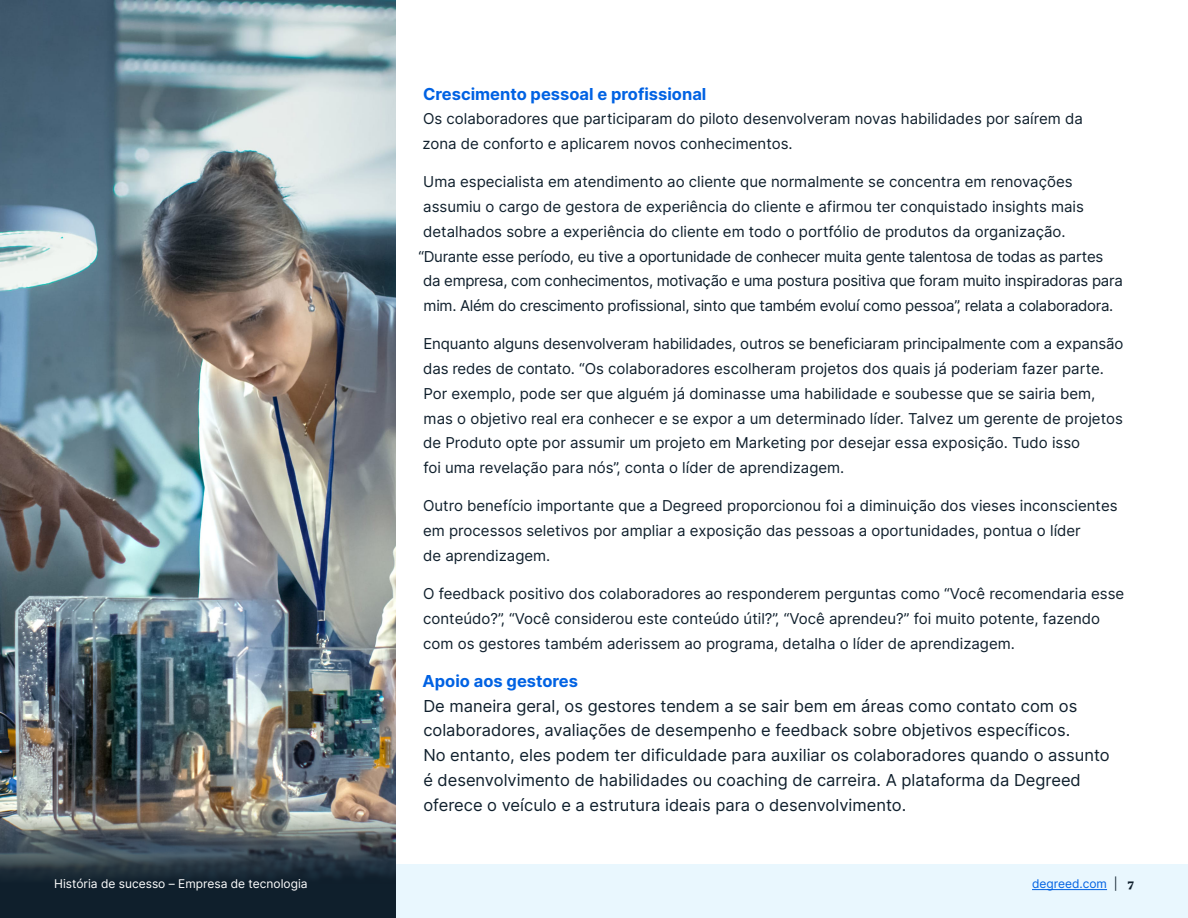
<style>
.page{position:relative;width:1188px;height:918px;background:#fff}
.page>*{position:absolute;margin:0;border:0;box-sizing:border-box;transform-origin:0 0}
.Paragraph_Style_5{font:16.5px/24.8px "Inter";color:#0f1f2c}
.Paragraph_Style_5-2{font:700 16.5px "Inter";color:#0062e3}
.Paragraph_Style_5-3{font:15px/24.8px "Inter";color:#0f1f2c}
.Paragraph_Style_5-4{font:15px "Inter";letter-spacing:-.02em;color:#0f1f2c}
.Body{font:12px "Inter";color:#fff}
.Body-2{font:12px "Inter";color:#0062e3}
.s1{font-weight:700;color:#0062e3}
.s2{color:#0f1f2c}
.s3{font-family:"Antonia H3";font-weight:800;color:#0f1f2c}
</style>
<div class="page">
<div style="left:0;top:864px;width:1188px;height:54px;background:#e9f7fe"></div>
<img style="left:0;top:0;width:396px;height:796px">
<img style="left:0;top:796px;width:396px;height:122px">
<hr style="left:1032px;top:889px;width:75px;height:1px;background:#0062e3">
<p class="Paragraph_Style_5-2" style="left:423px;top:82px;width:285px">Crescimento pessoal e profissional</p>
<p class="Paragraph_Style_5-3" style="left:423px;top:106px;width:662px">Os colaboradores que participaram do piloto desenvolveram novas habilidades por saírem da zona de conforto e aplicarem novos conhecimentos.</p>
<p class="Paragraph_Style_5-3" style="left:423px;top:169px;width:651px">Uma especialista em atendimento ao cliente que normalmente se concentra em renovações</p>
<p class="Paragraph_Style_5-3" style="left:423px;top:194px;width:662px">assumiu o cargo de gestora de experiência do cliente e afirmou ter conquistado insights mais</p>
<p class="Paragraph_Style_5-3" style="left:423px;top:219px;width:644px">detalhados sobre a experiência do cliente em todo o portfólio de produtos da organização.</p>
<p class="Paragraph_Style_5-4" style="left:418px;top:245px;width:686px">“Durante esse período, eu tive a oportunidade de conhecer muita gente talentosa de todas as partes</p>
<p class="Paragraph_Style_5-4" style="left:423px;top:270px;width:701px">da empresa, com conhecimentos, motivação e uma postura positiva que foram muito inspiradoras para</p>
<p class="Paragraph_Style_5-4" style="left:424px;top:295px;width:691px">mim. Além do crescimento profissional, sinto que também evoluí como pessoa”, relata a colaboradora.</p>
<p class="Paragraph_Style_5-3" style="left:423px;top:331px;width:702px">Enquanto alguns desenvolveram habilidades, outros se beneficiaram principalmente com a expansão das redes de contato. “Os colaboradores escolheram projetos dos quais já poderiam fazer parte.<br>Por exemplo, pode ser que alguém já dominasse uma habilidade e soubesse que se sairia bem, mas o objetivo real era conhecer e se expor a um determinado líder. Talvez um gerente de projetos de Produto opte por assumir um projeto em Marketing por desejar essa exposição. Tudo isso<br>foi uma revelação para nós”, conta o líder de aprendizagem.</p>
<p class="Paragraph_Style_5-3" style="left:423px;top:493px;width:696px">Outro benefício importante que a Degreed proporcionou foi a diminuição dos vieses inconscientes em processos seletivos por ampliar a exposição das pessoas a oportunidades, pontua o líder<br>de aprendizagem.</p>
<p class="Paragraph_Style_5-3" style="left:423px;top:581px;width:703px">O feedback positivo dos colaboradores ao responderem perguntas como “Você recomendaria esse conteúdo?”, “Você considerou este conteúdo útil?”, “Você aprendeu?” foi muito potente, fazendo com os gestores também aderissem ao programa, detalha o líder de aprendizagem.</p>
<p class="Paragraph_Style_5" style="left:422px;top:668px;width:689px"><span class="s1">Apoio aos gestores<br></span>De maneira geral, os gestores tendem a se sair bem em áreas como contato com os colaboradores, avaliações de desempenho e feedback sobre objetivos específicos.<br>No entanto, eles podem ter dificuldade para auxiliar os colaboradores quando o assunto é desenvolvimento de habilidades ou coaching de carreira. A plataforma da Degreed oferece o veículo e a estrutura ideais para o desenvolvimento.</p>
<p class="Body" style="left:54px;top:875px;width:255px">História de sucesso – Empresa de tecnologia</p>
<p class="Body-2" style="left:1032px;top:875px;width:103px">degreed.com <span class="s2">|</span> <span class="s3">7</span></p>
</div>
